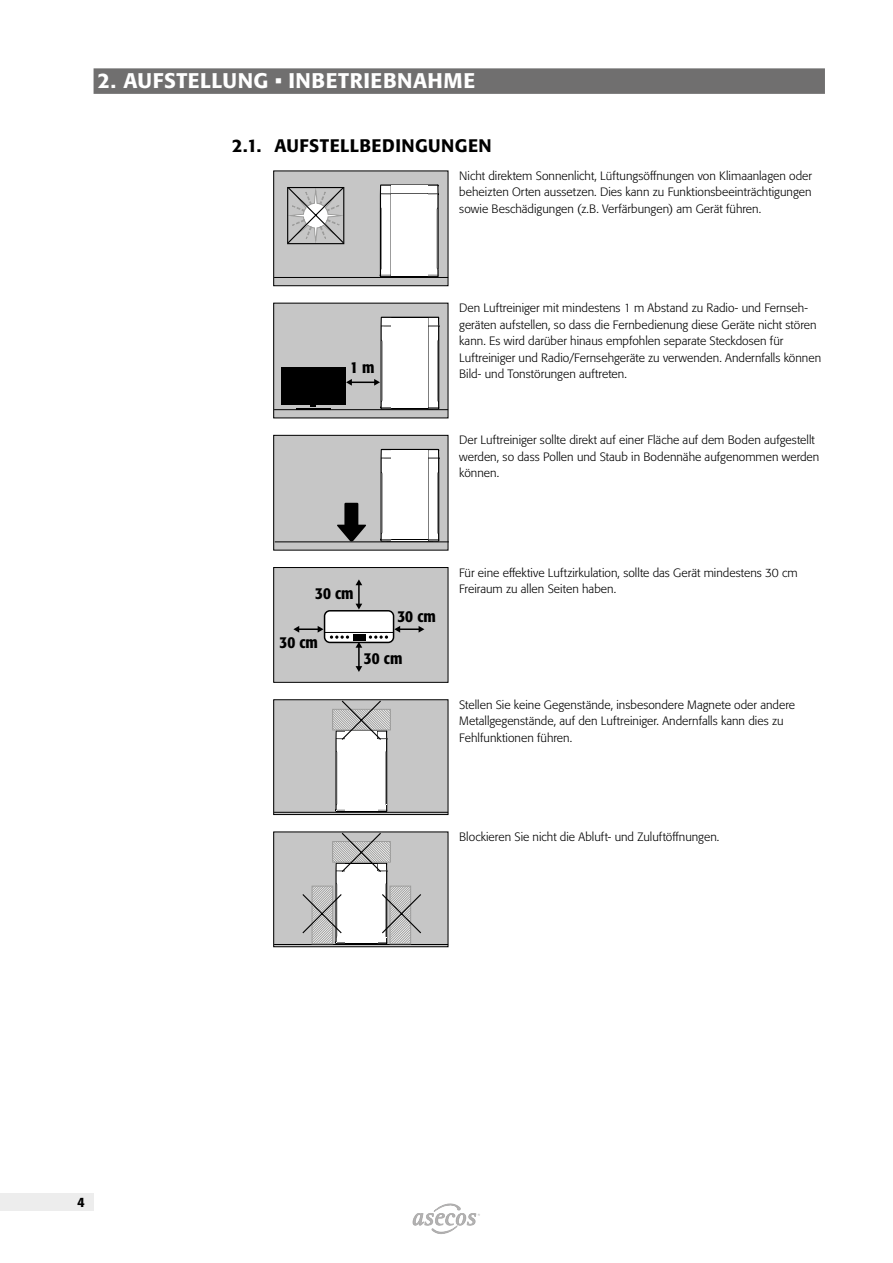
<style>
.page{position:relative;width:893px;height:1263px;background:#fff}
.page>*{position:absolute;margin:0;border:0;box-sizing:border-box;transform-origin:0 0}
.t1{font:500 21px "Formata Pro";letter-spacing:.025em;color:#fff}
.t2{font:500 18px "Formata Pro";letter-spacing:.025em;color:#000}
.t3{font:500 condensed 16.5px "Formata Pro";color:#000}
.t4{font:500 13.5px "Formata Pro";color:#000}
.t5{font:300 12px/16.5px "Formata Pro";color:#000}
</style>
<div class="page">
<div style="left:0;top:1194px;width:94px;height:17px;background:#ededed"></div>
<svg style="left:413px;top:1204px;width:67px;height:29px"></svg>
<div style="left:94px;top:68px;width:731px;height:26px;background:#706f6f"></div>
<div style="left:274px;top:171px;width:174px;height:115px;background:#c6c6c6"></div>
<svg style="left:379px;top:184px;width:60px;height:93px;background:#e9e9e9"></svg>
<div style="left:381px;top:186px;width:10px;height:7px;background:#fff"></div>
<svg style="left:287px;top:187px;width:58px;height:57px"></svg>
<hr style="left:274px;top:277px;width:174px;height:1px;background:#000">
<div style="left:273px;top:171px;width:175px;height:115px;border:1px solid #000"></div>
<div style="left:274px;top:303px;width:174px;height:115px;background:#c6c6c6"></div>
<div style="left:281px;top:367px;width:64px;height:38px;background:#000"></div>
<hr style="left:296px;top:408px;width:34px;height:1px;background:#000">
<hr style="left:274px;top:409px;width:174px;height:1px;background:#000">
<svg style="left:346px;top:316px;width:95px;height:95px"></svg>
<div style="left:274px;top:435px;width:174px;height:115px;background:#c6c6c6"></div>
<svg style="left:380px;top:448px;width:61px;height:95px;background:#e7e7e7"></svg>
<div style="left:382px;top:450px;width:9px;height:8px;background:#fff"></div>
<hr style="left:275px;top:541px;width:173px;height:1px;background:#000">
<svg style="left:337px;top:503px;width:29px;height:39px"></svg>
<div style="left:273px;top:435px;width:175px;height:115px;border:1px solid #000"></div>
<div style="left:274px;top:567px;width:174px;height:115px;background:#c6c6c6"></div>
<hr style="left:358px;top:584px;width:2px;height:21px;background:#000">
<svg style="left:356px;top:579px;width:6px;height:6px"></svg>
<svg style="left:356px;top:604px;width:6px;height:5px"></svg>
<hr style="left:358px;top:647px;width:2px;height:20px;background:#000">
<svg style="left:356px;top:643px;width:6px;height:5px"></svg>
<svg style="left:356px;top:666px;width:6px;height:6px"></svg>
<hr style="left:399px;top:628px;width:21px;height:2px;background:#000">
<svg style="left:394px;top:626px;width:6px;height:7px"></svg>
<svg style="left:419px;top:626px;width:5px;height:7px"></svg>
<hr style="left:298px;top:628px;width:21px;height:2px;background:#000">
<svg style="left:293px;top:626px;width:6px;height:7px"></svg>
<svg style="left:318px;top:626px;width:5px;height:7px"></svg>
<div style="left:325px;top:611px;width:69px;height:31px;background:#fff;border-radius:5px"></div>
<div style="left:324px;top:610px;width:70px;height:33px;border:2px solid #000;border-radius:5px"></div>
<hr style="left:325px;top:632px;width:69px;height:1px;background:#000">
<div style="left:353px;top:634px;width:12px;height:6px;background:#000"></div>
<svg style="left:330px;top:635px;width:19px;height:4px"></svg>
<svg style="left:369px;top:635px;width:19px;height:4px"></svg>
<div style="left:273px;top:567px;width:175px;height:115px;border:1px solid #000"></div>
<div style="left:274px;top:700px;width:174px;height:114px;background:#c6c6c6"></div>
<hr style="left:274px;top:812px;width:174px;height:1px;background:#000">
<div style="left:332px;top:709px;width:59px;height:21px;background:#a0a09f"></div>
<svg style="left:333px;top:701px;width:57px;height:112px"></svg>
<div style="left:273px;top:699px;width:175px;height:116px;border:1px solid #000"></div>
<div style="left:274px;top:832px;width:174px;height:115px;background:#c6c6c6"></div>
<hr style="left:274px;top:944px;width:174px;height:1px;background:#000">
<svg style="left:302px;top:834px;width:119px;height:111px"></svg>
<div style="left:273px;top:832px;width:175px;height:115px;border:1px solid #000"></div>
<h1 class="t1" style="left:98px;top:67px;width:379px">2. AUFSTELLUNG • INBETRIEBNAHME</h1>
<h2 class="t2" style="left:232px;top:134px;width:261px">2.1. AUFSTELLBEDINGUNGEN</h2>
<p class="t5" style="left:459px;top:168px;width:354px;text-align:justify">Nicht direktem Sonnenlicht, Lüftungsöffnungen von Klimaanlagen oder beheizten Orten aussetzen. Dies kann zu Funktionsbeeinträchtigungen sowie Beschädigungen (z.B. Verfärbungen) am Gerät führen.</p>
<h3 class="t3" style="left:350px;top:357px;width:26px">1 m</h3>
<p class="t5" style="left:459px;top:300px;width:363px">Den Luftreiniger mit mindestens 1 m Abstand zu Radio- und Fernseh&shy;geräten aufstellen, so dass die Fernbedienung diese Geräte nicht stören kann. Es wird darüber hinaus empfohlen separate Steckdosen für Luftreiniger und Radio/Fernsehgeräte zu verwenden. Andernfalls können Bild- und Tonstörungen auftreten.</p>
<p class="t5" style="left:459px;top:432px;width:362px">Der Luftreiniger sollte direkt auf einer Fläche auf dem Boden aufgestellt werden, so dass Pollen und Staub in Bodennähe aufgenommen werden können.</p>
<h3 class="t3" style="left:315px;top:583px;width:40px">30 cm</h3>
<h3 class="t3" style="left:279px;top:631px;width:40px">30 cm</h3>
<h3 class="t3" style="left:397px;top:606px;width:40px">30 cm</h3>
<h3 class="t3" style="left:364px;top:647px;width:40px">30 cm</h3>
<p class="t5" style="left:459px;top:564px;width:340px">Für eine effektive Luftzirkulation, sollte das Gerät mindestens 30 cm<br>Freiraum zu allen Seiten haben.</p>
<p class="t5" style="left:459px;top:696px;width:337px">Stellen Sie keine Gegenstände, insbesondere Magnete oder andere<br>Metallgegenstände, auf den Luftreiniger. Andernfalls kann dies zu<br>Fehlfunktionen führen.</p>
<p class="t5" style="left:459px;top:828px;width:262px">Blockieren Sie nicht die Abluft- und Zuluftöffnungen.</p>
<p class="t4" style="left:77px;top:1194px;width:9px">4</p>
</div>
